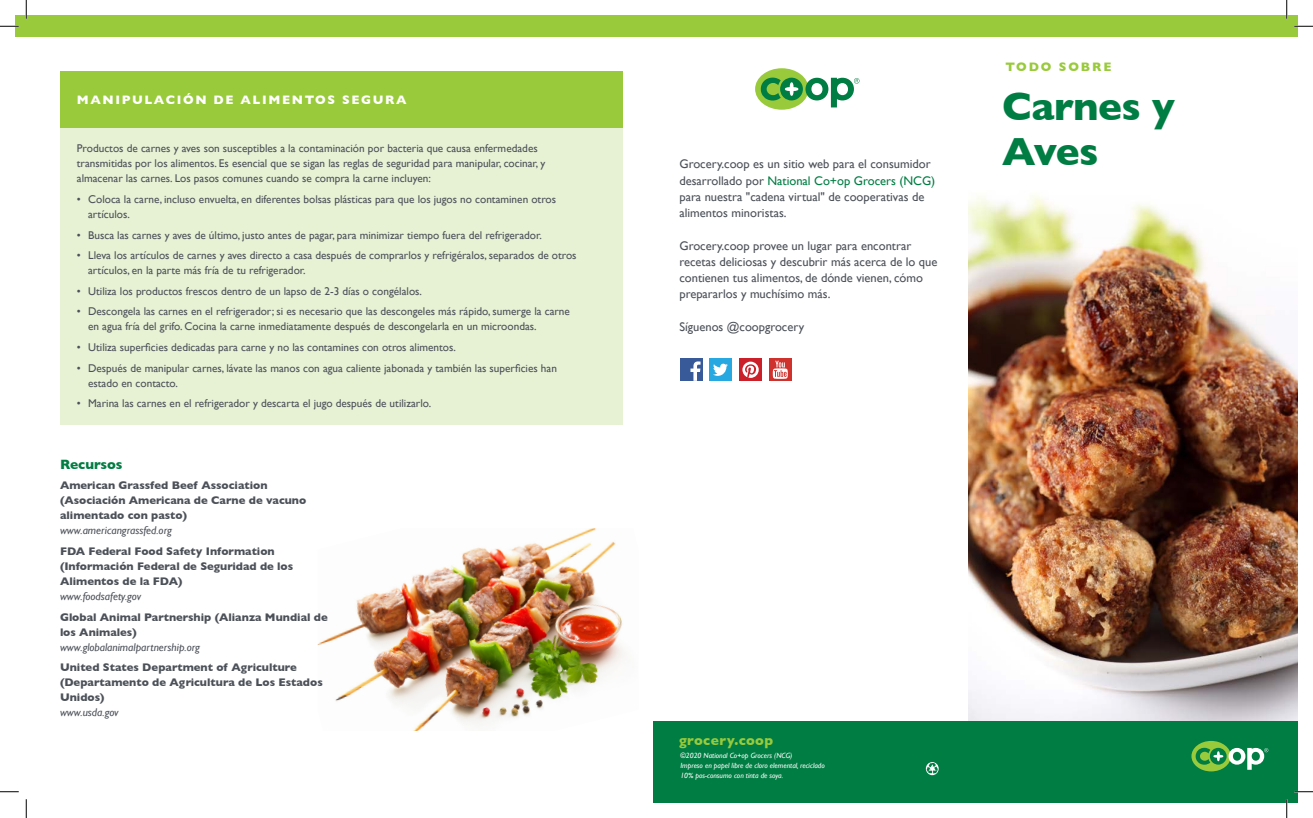
<style>
.page{position:relative;width:1313px;height:818px;background:#fff}
.page>*{position:absolute;margin:0;border:0;box-sizing:border-box;transform-origin:0 0}
.t1{font:800 40px/45px "Gill Sans";letter-spacing:-.015em;color:#007d43}
.t2{font:800 13.75px "Gill Sans";letter-spacing:.025em;color:#99ca3b}
.t3{font:800 13.75px "Gill Sans";color:#007d43}
.Back_Panel_Paragraph{font:12.5px/16.2px "Gill Sans";color:#4c5159}
.t4{font:800 12.5px "Gill Sans";letter-spacing:.13em;color:#fff}
.t5{font:800 12.5px "Gill Sans";letter-spacing:.15em;color:#99ca3b}
.newBody{font:11.25px/15px "Gill Sans";color:#4c5159}
.newBody-2{font:800 11.25px/15px "Gill Sans";color:#4c5159}
.t6{font:italic 7.5px/10px "Gill Sans";color:#fff}
.s1{font-weight:400;font-style:italic}
.s2{color:#007d43}
</style>
<div class="page">
<img style="left:317px;top:528px;width:308px;height:203px">
<img style="left:968px;top:194px;width:329px;height:527px">
<div style="left:15px;top:15px;width:1283px;height:22px;background:#99ca3b"></div>
<div style="left:653px;top:721px;width:645px;height:81px;background:#007d43"></div>
<div style="left:60px;top:128px;width:562px;height:297px;background:#e7f1d4"></div>
<div style="left:60px;top:71px;width:562px;height:57px;background:#99ca3b"></div>
<div style="left:769px;top:358px;width:22px;height:23px;background:#cf322d"></div>
<svg style="left:773px;top:360px;width:14px;height:19px"></svg>
<div style="left:709px;top:358px;width:22px;height:23px;background:#27a8e0"></div>
<svg style="left:713px;top:363px;width:15px;height:13px"></svg>
<div style="left:680px;top:358px;width:23px;height:23px;background:#395a99"></div>
<svg style="left:690px;top:361px;width:10px;height:20px"></svg>
<div style="left:739px;top:358px;width:23px;height:23px;background:#cb2029"></div>
<svg style="left:742px;top:361px;width:16px;height:17px"></svg>
<div style="left:755px;top:68px;width:53px;height:42px;background:#99ca3b;border-radius:50%"></div>
<svg style="left:761px;top:78px;width:98px;height:29px"></svg>
<svg style="left:1191px;top:740px;width:39px;height:31px"></svg>
<svg style="left:1195px;top:747px;width:73px;height:22px"></svg>
<svg style="left:925px;top:762px;width:13px;height:13px"></svg>
<svg style="left:0;top:25px;width:19px;height:2px"></svg>
<svg style="left:1294px;top:25px;width:18px;height:2px"></svg>
<svg style="left:0;top:791px;width:19px;height:1px"></svg>
<svg style="left:1294px;top:790px;width:18px;height:2px"></svg>
<svg style="left:25px;top:0;width:2px;height:19px"></svg>
<svg style="left:25px;top:799px;width:2px;height:19px"></svg>
<svg style="left:1286px;top:0;width:1px;height:19px"></svg>
<svg style="left:1285px;top:799px;width:2px;height:19px"></svg>
<p class="t4" style="left:77px;top:92px;width:331px">MANIPULACIÓN DE ALIMENTOS SEGURA</p>
<p class="newBody" style="left:77px;top:141px;width:470px">Productos de carnes y aves son susceptibles a la contaminación por bacteria que causa enfermedades transmitidas por los alimentos. Es esencial que se sigan las reglas de seguridad para manipular, cocinar, y almacenar las carnes. Los pasos comunes cuando se compra la carne incluyen:</p>
<p class="newBody" style="left:88px;top:192px;width:469px;text-indent:-11px">• Coloca la carne, incluso envuelta, en diferentes bolsas plásticas para que los jugos no contaminen otros artículos.</p>
<p class="newBody" style="left:77px;top:227px;width:466px">• Busca las carnes y aves de último, justo antes de pagar, para minimizar tiempo fuera del refrigerador.</p>
<p class="newBody" style="left:88px;top:248px;width:490px;text-indent:-11px">• Lleva los artículos de carnes y aves directo a casa después de comprarlos y refrigéralos, separados de otros artículos, en la parte más fría de tu refrigerador.</p>
<p class="newBody" style="left:77px;top:284px;width:346px">• Utiliza los productos frescos dentro de un lapso de 2-3 días o congélalos.</p>
<p class="newBody" style="left:88px;top:304px;width:483px;text-indent:-11px">• Descongela las carnes en el refrigerador; si es necesario que las descongeles más rápido, sumerge la carne en agua fría del grifo. Cocina la carne inmediatamente después de descongelarla en un microondas.</p>
<p class="newBody" style="left:77px;top:340px;width:380px">• Utiliza superficies dedicadas para carne y no las contamines con otros alimentos.</p>
<p class="newBody" style="left:88px;top:360px;width:470px;text-indent:-11px">• Después de manipular carnes, lávate las manos con agua caliente jabonada y también las superficies han estado en contacto.</p>
<p class="newBody" style="left:77px;top:396px;width:356px">• Marina las carnes en el refrigerador y descarta el jugo después de utilizarlo.</p>
<p class="t3" style="left:60px;top:456px;width:64px">Recursos</p>
<p class="newBody-2" style="left:60px;top:478px;width:248px">American Grassfed Beef Association (Asociación Americana de Carne de vacuno alimentado con pasto)<br><span class="s1">www.americangrassfed.org</span></p>
<p class="newBody-2" style="left:60px;top:543px;width:235px">FDA Federal Food Safety Information (Información Federal de Seguridad de los<br>Alimentos de la FDA)<br><span class="s1">www.foodsafety.gov</span></p>
<p class="newBody-2" style="left:60px;top:609px;width:269px">Global Animal Partnership (Alianza Mundial de los Animales)<br><span class="s1">www.globalanimalpartnership.org</span></p>
<p class="newBody-2" style="left:60px;top:659px;width:264px">United States Department of Agriculture (Departamento de Agricultura de Los Estados<br>Unidos)<br><span class="s1">www.usda.gov</span></p>
<p class="Back_Panel_Paragraph" style="left:679px;top:156px;width:257px">Grocery.coop es un sitio web para el consumidor desarrollado por <span class="s2">National Co+op Grocers (NCG) </span>para nuestra "cadena virtual" de cooperativas de alimentos minoristas.</p>
<p class="Back_Panel_Paragraph" style="left:679px;top:237px;width:259px">Grocery.coop provee un lugar para encontrar recetas deliciosas y descubrir más acerca de lo que contienen tus alimentos, de dónde vienen, cómo prepararlos y muchísimo más.</p>
<p class="Back_Panel_Paragraph" style="left:679px;top:319px;width:126px">Síguenos @coopgrocery</p>
<p class="t5" style="left:1005px;top:60px;width:108px">TODO SOBRE</p>
<p class="t1" style="left:1002px;top:83px;width:174px">Carnes y<br>Aves</p>
<p class="t2" style="left:679px;top:732px;width:96px">grocery.coop</p>
<p class="t6" style="left:680px;top:750px;width:114px">©2020 National Co+op Grocers (NCG)</p>
<p class="t6" style="left:680px;top:760px;width:146px">Impreso en papel libre de cloro elemental, reciclado<br>10% pos-consumo con tinta de soya.</p>
</div>
